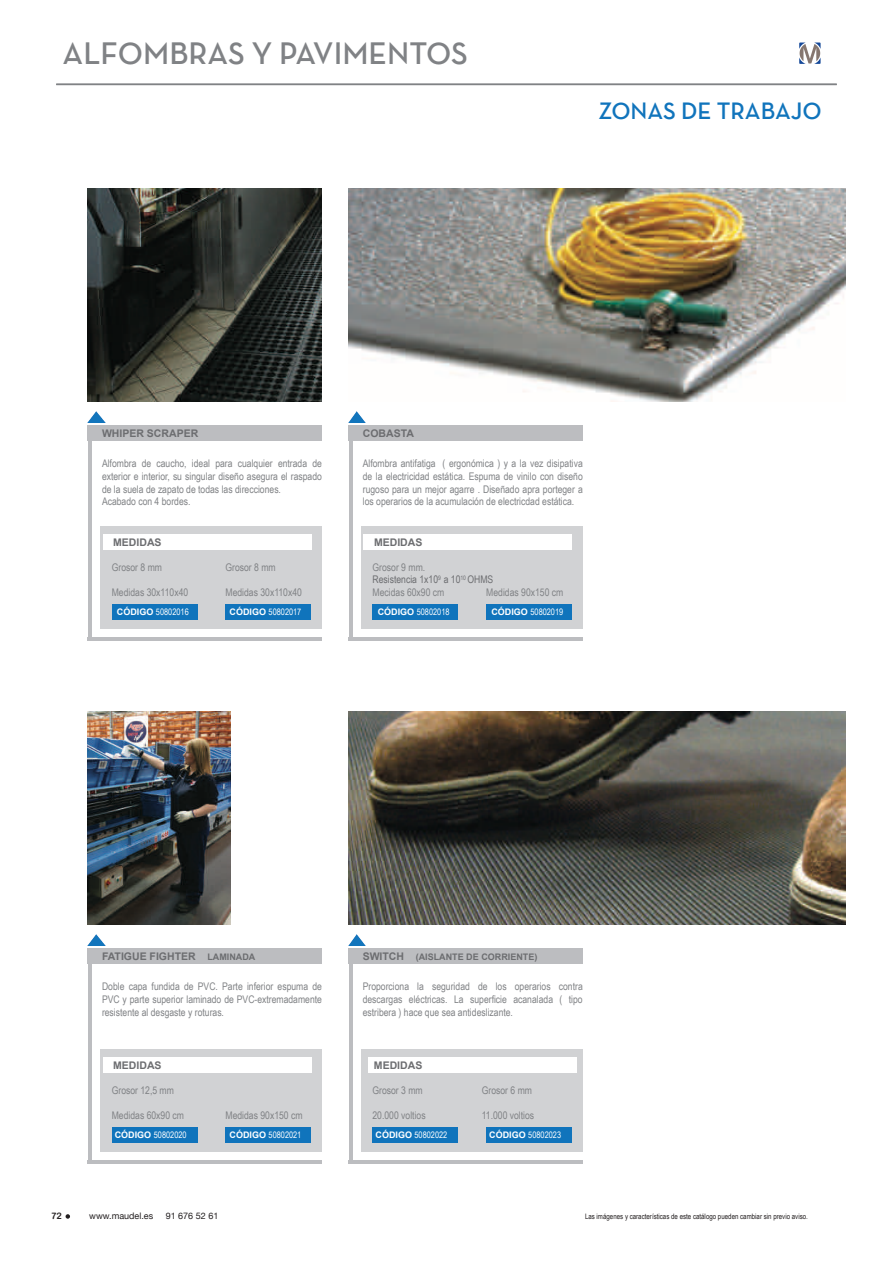
<style>
.page{position:relative;width:893px;height:1263px;background:#fff}
.page>*{position:absolute;margin:0;border:0;box-sizing:border-box;transform-origin:0 0}
.t1{font:31.5px "Neutra Text Demi SC";color:#808285}
.t2{font:24px "Neutra Text Demi SC";color:#1074bc}
.t3{font:10.5px/12.6px "Arial Narrow";color:#808285;text-align:justify}
.t4{font:700 10.5px "Arial";color:#6c6d70}
.t5{font:9px "Arial Narrow";color:#fff}
.t6{font:700 9px "Arial";color:#6c6d70}
.t7{font:9px "Helvetica Neue";color:#231f20}
.t8{font:9px "Arial Rounded MT Bold";color:#231f20}
.t9{font:7.5px "Arial Narrow";color:#231f20}
.s1{font-family:"Arial";font-weight:700}
.s2{color:#6c6d70}
.s3{font-size:9px}
.s4{font-size:10.5px}
.s5{color:#fff}
</style>
<div class="page">
<svg style="left:66px;top:1214px;width:4px;height:5px"></svg>
<div style="left:88px;top:425px;width:234px;height:15px;background:#bcbdc0"></div>
<hr style="left:88px;top:440px;width:4px;height:201px;background:#bcbdc0">
<div style="left:101px;top:527px;width:221px;height:102px;background:#d1d2d4"></div>
<div style="left:103px;top:534px;width:209px;height:16px;background:#fff"></div>
<div style="left:112px;top:604px;width:85px;height:15px;background:#1074bc"></div>
<div style="left:226px;top:604px;width:85px;height:15px;background:#1074bc"></div>
<img style="left:88px;top:412px;width:17px;height:10px">
<img style="left:88px;top:189px;width:234px;height:212px">
<hr style="left:88px;top:637px;width:234px;height:4px;background:#bcbdc0">
<img style="left:349px;top:189px;width:496px;height:212px">
<div style="left:88px;top:948px;width:234px;height:15px;background:#bcbdc0"></div>
<hr style="left:88px;top:963px;width:4px;height:201px;background:#bcbdc0">
<div style="left:101px;top:1049px;width:221px;height:103px;background:#d1d2d4"></div>
<div style="left:103px;top:1057px;width:209px;height:16px;background:#fff"></div>
<div style="left:112px;top:1127px;width:85px;height:15px;background:#1074bc"></div>
<div style="left:226px;top:1127px;width:85px;height:15px;background:#1074bc"></div>
<img style="left:88px;top:935px;width:17px;height:10px">
<img style="left:88px;top:711px;width:142px;height:213px">
<hr style="left:88px;top:1160px;width:234px;height:4px;background:#bcbdc0">
<div style="left:349px;top:948px;width:234px;height:15px;background:#bcbdc0"></div>
<hr style="left:349px;top:963px;width:3px;height:201px;background:#bcbdc0">
<div style="left:361px;top:1049px;width:222px;height:103px;background:#d1d2d4"></div>
<div style="left:368px;top:1057px;width:209px;height:16px;background:#fff"></div>
<div style="left:373px;top:1127px;width:85px;height:15px;background:#1074bc"></div>
<div style="left:486px;top:1127px;width:86px;height:15px;background:#1074bc"></div>
<img style="left:349px;top:935px;width:16px;height:10px">
<img style="left:349px;top:711px;width:496px;height:213px">
<hr style="left:349px;top:1160px;width:234px;height:4px;background:#bcbdc0">
<div style="left:349px;top:425px;width:234px;height:15px;background:#bcbdc0"></div>
<hr style="left:349px;top:440px;width:3px;height:201px;background:#bcbdc0">
<div style="left:361px;top:527px;width:222px;height:102px;background:#d1d2d4"></div>
<div style="left:364px;top:534px;width:208px;height:16px;background:#fff"></div>
<div style="left:373px;top:604px;width:85px;height:15px;background:#1074bc"></div>
<div style="left:486px;top:604px;width:86px;height:15px;background:#1074bc"></div>
<img style="left:349px;top:412px;width:16px;height:10px">
<hr style="left:349px;top:637px;width:234px;height:4px;background:#bcbdc0">
<hr style="left:56px;top:84px;width:781px;height:1px;background:#808285">
<svg style="left:799px;top:43px;width:22px;height:21px"></svg>
<h1 class="t1" style="left:63px;top:41px;width:407px">ALFOMBRAS Y PAVIMENTOS</h1>
<h2 class="t2" style="left:598px;top:102px;width:225px">ZONAS DE TRABAJO</h2>
<p class="t4" style="left:102px;top:427px;width:98px">WHIPER SCRAPER</p>
<p class="t3" style="left:102px;top:457px;width:222px;text-align:left">Alfombra de caucho, ideal para cualquier entrada de exterior e interior, su singular diseño asegura el raspado de la suela de zapato de todas las direcciones.<br>Acabado con 4 bordes.</p>
<p class="t4" style="left:113px;top:537px;width:50px">MEDIDAS</p>
<p class="t3" style="left:112px;top:561px;width:52px">Grosor 8 mm</p>
<p class="t3" style="left:112px;top:586px;width:78px">Medidas 30x110x40</p>
<p class="t5" style="left:117px;top:607px;width:73px"><span class="s1">CÓDIGO</span> 50802016</p>
<p class="t3" style="left:225px;top:561px;width:52px">Grosor 8 mm</p>
<p class="t3" style="left:225px;top:586px;width:78px">Medidas 30x110x40</p>
<p class="t5" style="left:230px;top:607px;width:73px"><span class="s1">CÓDIGO</span> 50802017</p>
<p class="t4" style="left:363px;top:427px;width:53px">COBASTA</p>
<p class="t3" style="left:363px;top:457px;width:221px">Alfombra antifatiga ( ergonómica ) y a la vez disipativa de la electricidad estática. Espuma de vinilo con diseño rugoso para un mejor agarre . Diseñado apra porteger a los operarios de la acumulación de electricdad estática.</p>
<p class="t4" style="left:374px;top:537px;width:50px">MEDIDAS</p>
<p class="t3" style="left:373px;top:561px;width:122px;text-align:left">Grosor 9 mm.<br><span class="s2">Resistencia 1x10</span><sup>9</sup> <span class="s2">a 10</span><sup>10</sup> <span class="s2">OHMS<br></span>Mecidas 60x90 cm</p>
<p class="t5" style="left:378px;top:607px;width:73px"><span class="s1">CÓDIGO</span> 50802018</p>
<p class="t3" style="left:486px;top:586px;width:79px">Medidas 90x150 cm</p>
<p class="t5" style="left:491px;top:607px;width:73px"><span class="s1">CÓDIGO</span> 50802019</p>
<p class="t4" style="left:102px;top:950px;width:155px">FATIGUE FIGHTER <span class="s3">LAMINADA</span></p>
<p class="t3" style="left:102px;top:980px;width:222px">Doble capa fundida de PVC. Parte inferior espuma de PVC y parte superior laminado de PVC-extremadamente resistente al desgaste y roturas.</p>
<p class="t4" style="left:113px;top:1060px;width:50px">MEDIDAS</p>
<p class="t3" style="left:112px;top:1083px;width:64px">Grosor 12,5 mm</p>
<p class="t3" style="left:112px;top:1109px;width:74px">Medidas 60x90 cm</p>
<p class="t5" style="left:115px;top:1130px;width:73px"><span class="s1">CÓDIGO</span> 50802020</p>
<p class="t3" style="left:225px;top:1109px;width:79px">Medidas 90x150 cm</p>
<p class="t5" style="left:230px;top:1130px;width:73px"><span class="s1">CÓDIGO</span> 50802021</p>
<p class="t6" style="left:363px;top:952px;width:176px"><span class="s4">SWITCH</span> (AISLANTE DE CORRIENTE)</p>
<p class="t3" style="left:363px;top:980px;width:222px">Proporciona la seguridad de los operarios contra descargas eléctricas. La superficie acanalada ( tipo estribera ) hace que sea antideslizante.</p>
<p class="t4" style="left:374px;top:1060px;width:50px">MEDIDAS</p>
<p class="t3" style="left:373px;top:1083px;width:52px">Grosor 3 mm</p>
<p class="t3" style="left:373px;top:1109px;width:55px">20.000 voltios</p>
<p class="t5" style="left:376px;top:1130px;width:73px"><span class="s1">CÓDIGO</span> 50802022</p>
<p class="t3" style="left:482px;top:1083px;width:52px">Grosor 6 mm</p>
<p class="t3" style="left:482px;top:1109px;width:54px">11.000 voltios</p>
<p class="t5" style="left:489px;top:1130px;width:73px"><span class="s1">CÓDIGO</span> 50802023</p>
<p class="t8" style="left:51px;top:1210px;width:15px">72<span class="s5">45</span></p>
<p class="t7" style="left:89px;top:1210px;width:65px">www.maudel.es</p>
<p class="t7" style="left:166px;top:1210px;width:54px">91 676 52 61</p>
<p class="t9" style="left:585px;top:1212px;width:224px">Las imágenes y características de este catálogo pueden cambiar sin previo aviso.</p>
</div>
